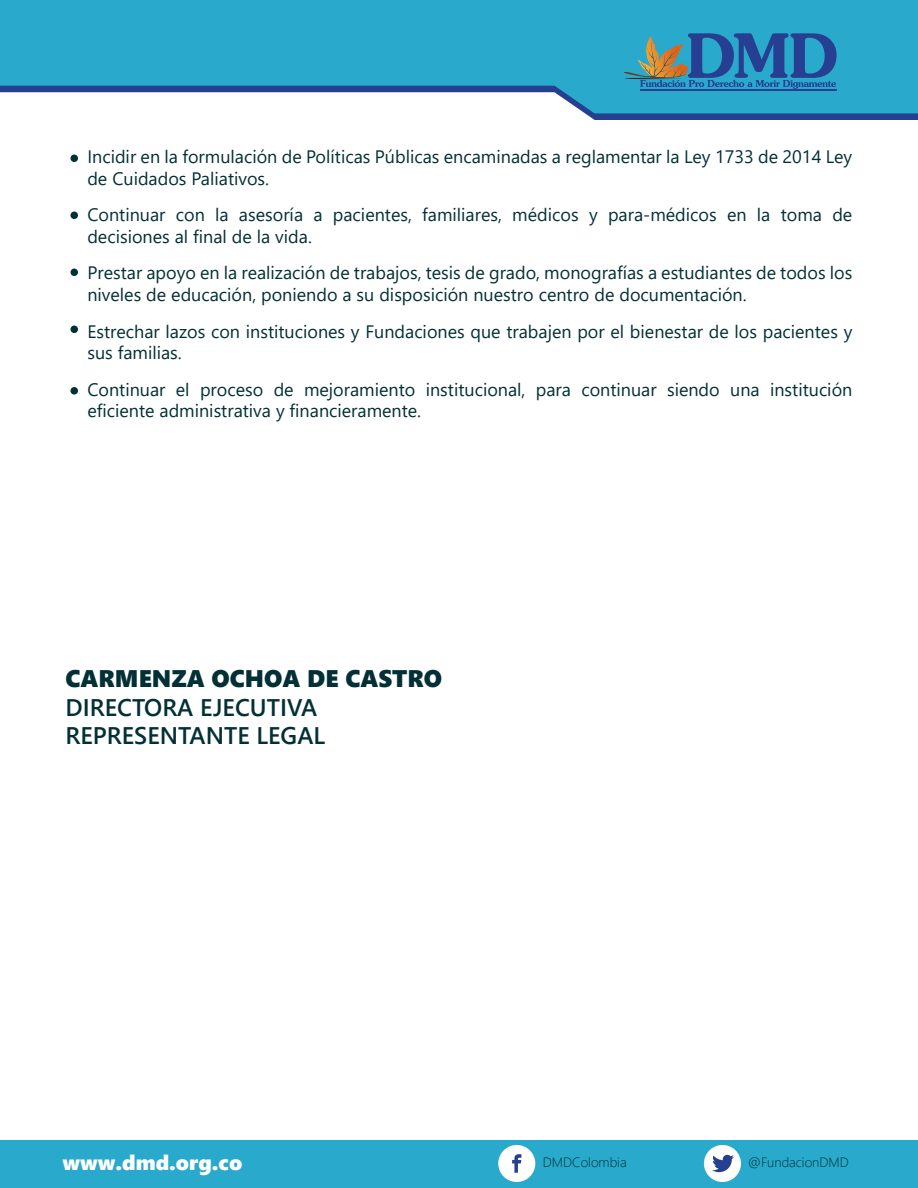
<style>
.page{position:relative;width:918px;height:1188px;background:#fff}
.page>*{position:absolute;margin:0;border:0;box-sizing:border-box;transform-origin:0 0}
.t1{font:600 24px/28.8px "Segoe UI";color:#033035}
.t2{font:24px "Segoe UI Black";color:#033035}
.t3{font:21px "Segoe UI Black";color:#fff}
.t4{font:18px/21.6px "Segoe UI";color:#033035}
.t5{font:300 13.5px "Segoe UI";color:#033035}
</style>
<div class="page">
<svg style="left:584px;top:113px;width:334px;height:7px;fill:#25408f"></svg>
<svg style="left:0;top:0;width:918px;height:113px;fill:#29aacc"></svg>
<hr style="left:640px;top:89px;width:197px;height:1px;background:#263f91">
<svg style="left:623px;top:33px;width:214px;height:56px"></svg>
<div style="left:0;top:1140px;width:918px;height:48px;background:#29aacc"></div>
<div style="left:704px;top:1145px;width:37px;height:37px;background:#fff;border-radius:50%"></div>
<svg style="left:712px;top:1155px;width:22px;height:17px"></svg>
<div style="left:498px;top:1145px;width:37px;height:37px;background:#fff;border-radius:50%"></div>
<svg style="left:512px;top:1154px;width:9px;height:19px"></svg>
<div style="left:71px;top:155px;width:7px;height:7px;background:#033035;border-radius:50%"></div>
<div style="left:71px;top:212px;width:7px;height:7px;background:#033035;border-radius:50%"></div>
<div style="left:71px;top:269px;width:7px;height:7px;background:#033035;border-radius:50%"></div>
<div style="left:71px;top:326px;width:7px;height:7px;background:#033035;border-radius:50%"></div>
<div style="left:71px;top:387px;width:7px;height:8px;background:#033035;border-radius:50%"></div>
<p class="t4" style="left:87px;top:147px;width:766px">Incidir en la formulación de Políticas Públicas encaminadas a reglamentar la Ley 1733 de 2014 Ley de Cuidados Paliativos.</p>
<p class="t4" style="left:87px;top:205px;width:766px">Continuar con la asesoría a pacientes, familiares, médicos y para-médicos en la toma de decisiones al final de la vida.</p>
<p class="t4" style="left:87px;top:264px;width:766px">Prestar apoyo en la realización de trabajos, tesis de grado, monografías a estudiantes de todos los niveles de educación, poniendo a su disposición nuestro centro de documentación.</p>
<p class="t4" style="left:87px;top:322px;width:767px">Estrechar lazos con instituciones y Fundaciones que trabajen por el bienestar de los pacientes y sus familias.</p>
<p class="t4" style="left:87px;top:380px;width:767px">Continuar el proceso de mejoramiento institucional, para continuar siendo una institución eficiente administrativa y financieramente.</p>
<h1 class="t2" style="left:66px;top:669px;width:378px">CARMENZA OCHOA DE CASTRO</h1>
<h1 class="t1" style="left:66px;top:695px;width:261px">DIRECTORA EJECUTIVA<br>REPRESENTANTE LEGAL</h1>
<p class="t3" style="left:62px;top:1154px;width:181px">www.dmd.org.co</p>
<p class="t5" style="left:543px;top:1157px;width:85px">DMDColombia</p>
<p class="t5" style="left:748px;top:1157px;width:102px">@FundacionDMD</p>
</div>
